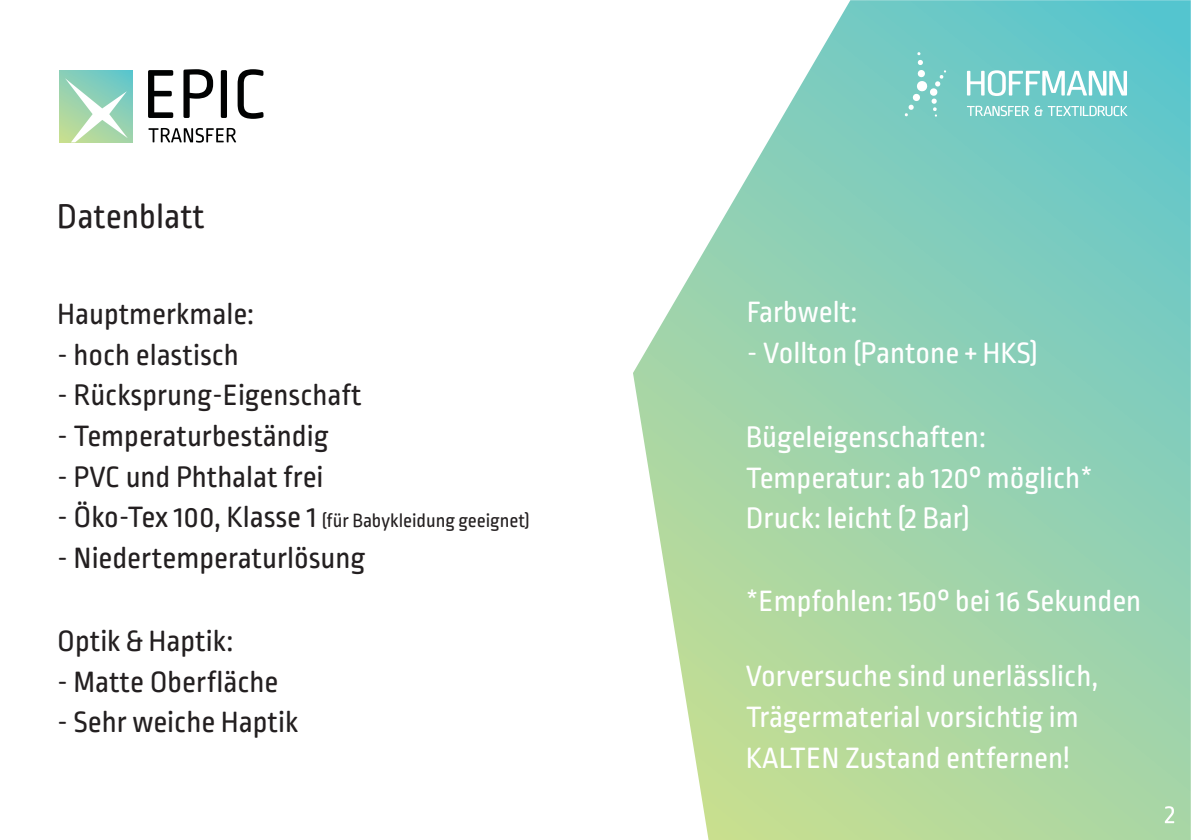
<style>
.page{position:relative;width:1191px;height:840px;background:#fff}
.page>*{position:absolute;margin:0;border:0;box-sizing:border-box;transform-origin:0 0}
.t1{font:35.8px "Ropa Soft Pro";color:#231f20}
.t2{font:31px/40.6px "Ropa Soft Pro";color:#fff}
.t3{font:31px "Ropa Soft Pro";color:#231f20}
.t4{font:20px "Ropa Soft Pro";color:#231f20}
.s1{font-size:31px}
</style>
<div class="page">
<svg style="left:633px;top:0;width:557px;height:839px;background:#a2d7b9"></svg>
<svg style="left:967px;top:70px;width:160px;height:46px"></svg>
<svg style="left:904px;top:52px;width:42px;height:65px;background:#84d0c9"></svg>
<svg style="left:148px;top:128px;width:88px;height:14px"></svg>
<svg style="left:59px;top:70px;width:74px;height:72px"></svg>
<svg style="left:65px;top:78px;width:63px;height:64px"></svg>
<svg style="left:148px;top:69px;width:115px;height:50px"></svg>
<svg style="left:1164px;top:805px;width:10px;height:17px"></svg>
<p class="t1" style="left:57px;top:199px;width:149px">Datenblatt</p>
<p class="t3" style="left:57px;top:299px;width:198px">Hauptmerkmale:</p>
<p class="t3" style="left:57px;top:340px;width:183px">- hoch elastisch</p>
<p class="t3" style="left:57px;top:380px;width:306px">- Rücksprung-Eigenschaft</p>
<p class="t3" style="left:57px;top:421px;width:273px">- Temperaturbeständig</p>
<p class="t3" style="left:57px;top:461px;width:268px">- PVC und Phthalat frei</p>
<p class="t4" style="left:57px;top:511px;width:474px"><span class="s1">- Öko-Tex 100, Klasse 1</span> (für Babykleidung geeignet)</p>
<p class="t3" style="left:57px;top:542px;width:310px">- Niedertemperaturlösung</p>
<p class="t3" style="left:57px;top:626px;width:177px">Optik &amp; Haptik:</p>
<p class="t3" style="left:57px;top:666px;width:223px">- Matte Oberfläche</p>
<p class="t3" style="left:57px;top:707px;width:243px">- Sehr weiche Haptik</p>
<p class="t2" style="left:747px;top:292px;width:112px">Farbwelt:</p>
<p class="t2" style="left:747px;top:333px;width:293px">- Vollton (Pantone + HKS)</p>
<p class="t2" style="left:746px;top:417px;width:348px">Bügeleigenschaften:<br>Temperatur: ab 120° möglich*<br>Druck: leicht (2 Bar)</p>
<p class="t2" style="left:746px;top:581px;width:397px">*Empfohlen: 150° bei 16 Sekunden</p>
<p class="t2" style="left:746px;top:656px;width:354px">Vorversuche sind unerlässlich,<br>Trägermaterial vorsichtig im<br>KALTEN Zustand entfernen!</p>
</div>
